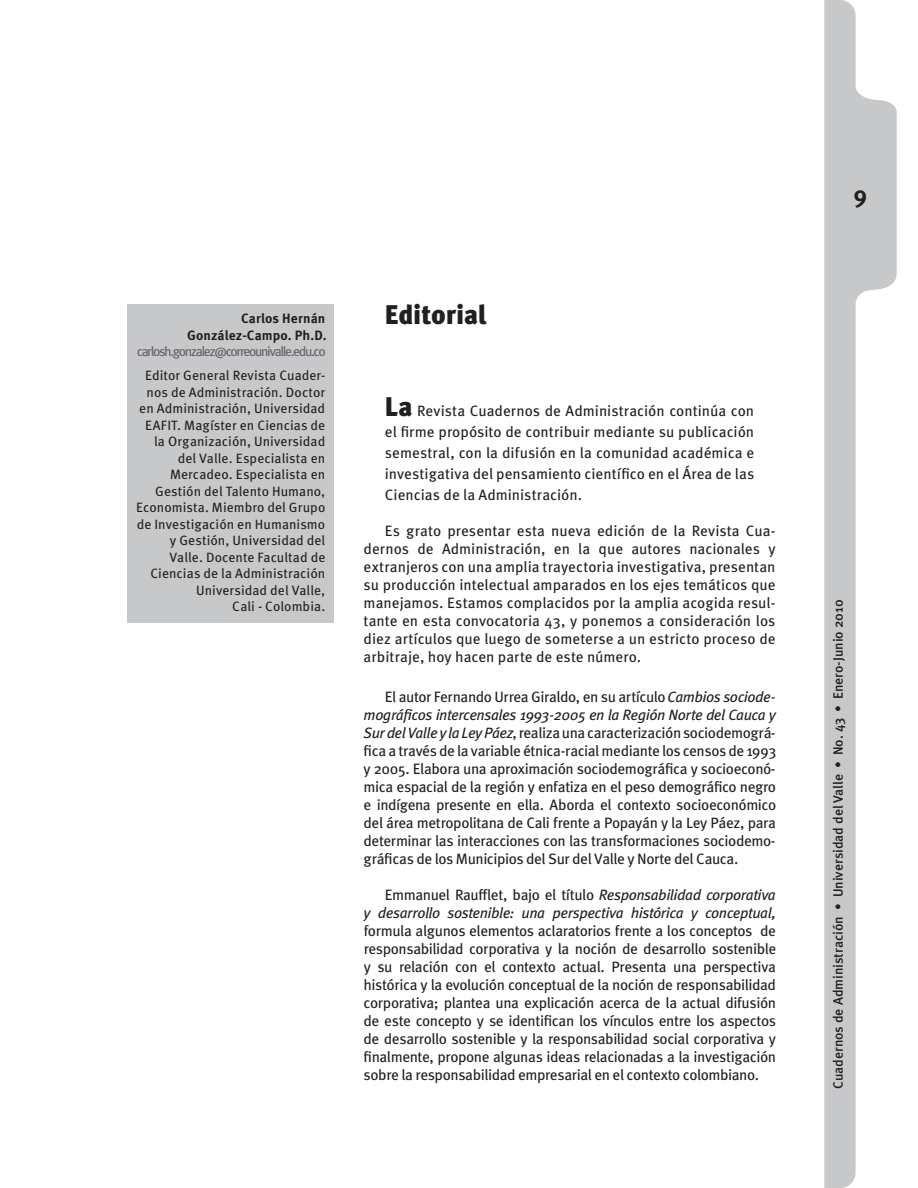
<style>
.page{position:relative;width:918px;height:1188px;background:#fff}
.page>*{position:absolute;margin:0;border:0;box-sizing:border-box;transform-origin:0 0}
.t1{font:900 27px "Meta Pro";letter-spacing:-.01em;color:#231f20}
.t2{font:700 24px "Meta Pro";color:#231f20}
.t3{font:15px/18px "Meta Pro";letter-spacing:-.005em;color:#231f20;text-align:justify}
.t4{font:italic 15px/18px "Meta Pro";letter-spacing:-.03em;color:#231f20;text-align:right}
.t5{font:13.5px/16.5px "Meta Pro";letter-spacing:.005em;color:#231f20;text-align:right}
.t6{font:500 13.5px "Meta Pro";color:#231f20}
.t7{font:13.5px "Meta Pro";letter-spacing:-.105em;color:#636366}
.t8{font:700 13.5px/16.5px "Meta Pro";letter-spacing:.005em;color:#231f20;text-align:right}
.s1{font-weight:900;font-size:27px}
.s2{font-style:italic}
.s3{font-style:normal}
</style>
<div class="page">
<svg style="left:824px;top:0;width:73px;height:1188px"></svg>
<div style="left:128px;top:304px;width:206px;height:319px;background:#c7c8ca"></div>
<p class="t8" style="left:187px;top:311px;width:141px">Carlos Hernán<br>González-Campo. Ph.D.</p>
<p class="t7" style="left:137px;top:343px;width:191px">carlosh.gonzalez@correounivalle.edu.co</p>
<p class="t5" style="left:136px;top:368px;width:191px">Editor General Revista Cuader&shy;nos de Administración. Doctor en Administración, Universidad<br>EAFIT. Magíster en Ciencias de la Organización, Universidad del Valle. Especialista en<br>Mercadeo. Especialista en<br>Gestión del Talento Humano,<br>Economista. Miembro del Grupo de Investigación en Humanismo y Gestión, Universidad del<br>Valle. Docente Facultad de<br>Ciencias de la Administración<br>Universidad del Valle,<br>Cali - Colombia.</p>
<h1 class="t1" style="left:385px;top:298px;width:103px">Editorial</h1>
<p class="t3" style="left:385px;top:400px;width:371px;line-height:21px"><span class="s1">La</span> Revista Cuadernos de Administración continúa con el firme propósito de contribuir mediante su publicación semestral, con la difusión en la comunidad académica e investigativa del pensamiento científico en el Área de las Ciencias de la Administración.</p>
<p class="t3" style="left:364px;top:522px;width:414px;text-indent:21px">Es grato presentar esta nueva edición de la Revista Cua&shy;dernos de Administración, en la que autores nacionales y extranjeros con una amplia trayectoria investigativa, presentan su producción intelectual amparados en los ejes temáticos que manejamos. Estamos complacidos por la amplia acogida resul&shy;tante en esta convocatoria 43, y ponemos a consideración los diez artículos que luego de someterse a un estricto proceso de arbitraje, hoy hacen parte de este número.</p>
<p class="t3" style="left:364px;top:688px;width:414px;text-indent:21px">El autor Fernando Urrea Giraldo, en su artículo<span class="s2">Cambios sociode&shy;mográficos intercensales 1993-2005 en la Región Norte del Cauca y SurdelValleylaLeyPáez</span>,realizaunacaracterizaciónsociodemográ&shy;fica a través de la variable étnica-racial mediante los censos de 1993 y 2005. Elabora una aproximación sociodemográfica y socioeconó&shy;mica espacial de la región y enfatiza en el peso demográfico negro e indígena presente en ella. Aborda el contexto socioeconómico del área metropolitana de Cali frente a Popayán y la Ley Páez, para determinar las interacciones con las transformaciones sociodemo&shy;gráficas de los Municipios del Sur del Valle y Norte del Cauca.</p>
<p class="t4" style="left:364px;top:886px;width:414px"><span class="s3">Emmanuel Raufflet, bajo el título</span> Responsabilidad corporativa<br>y desarrollo sostenible: una perspectiva histórica y conceptual,</p>
<p class="t3" style="left:364px;top:922px;width:414px">formula algunos elementos aclaratorios frente a los conceptos de responsabilidad corporativa y la noción de desarrollo sostenible y su relación con el contexto actual. Presenta una perspectiva histórica y la evolución conceptual de la noción de responsabilidad corporativa; plantea una explicación acerca de la actual difusión de este concepto y se identifican los vínculos entre los aspectos de desarrollo sostenible y la responsabilidad social corporativa y finalmente, propone algunas ideas relacionadas a la investigación sobre la responsabilidad empresarial en el contexto colombiano.</p>
<h2 class="t2" style="left:854px;top:180px;width:15px">9</h2>
<p class="t6" style="left:830px;top:1089px;width:491px;rotate:-90deg">Cuadernos de Administración • Universidad del Valle • No. 43 • Enero-Junio 2010</p>
</div>
